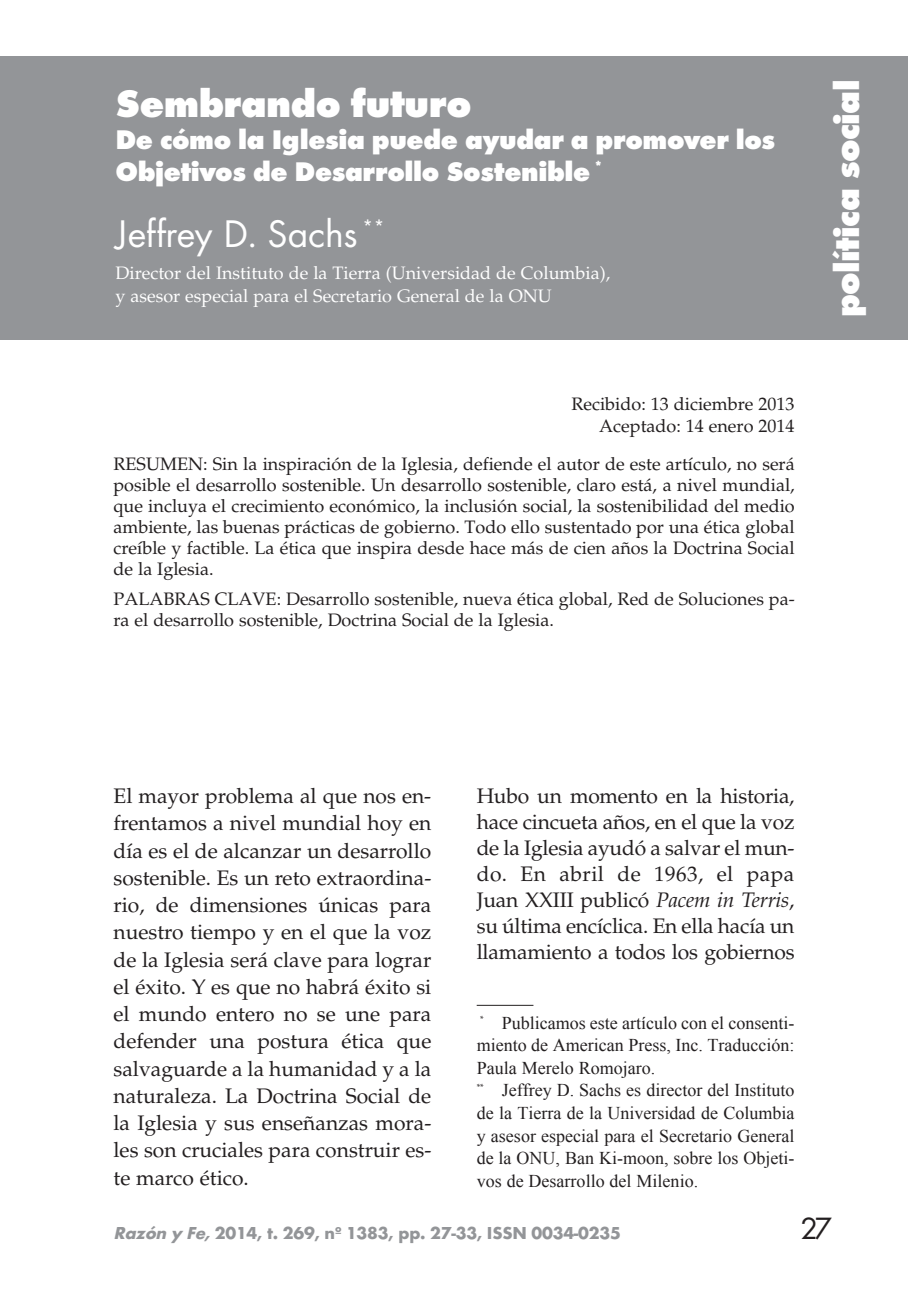
<style>
.page{position:relative;width:908px;height:1304px;background:#fff}
.page>*{position:absolute;margin:0;border:0;box-sizing:border-box;transform-origin:0 0}
.t1{font:40px "Futura T";letter-spacing:-.01em;color:#fff}
.t2{font:800 40px "Futura T";letter-spacing:-.015em;color:#fff}
.t3{font:800 36px "Futura T";letter-spacing:-.015em;color:#fff}
.t4{font:32px "Futura T";color:#231f20}
.t5{font:800 28px/32px "Futura T";letter-spacing:-.015em;color:#fff}
.t6{font:21px/27.2px "Palatino";letter-spacing:-.01em;color:#231f20;text-align:justify}
.t7{font:18px/21px "Palatino";color:#231f20;text-align:right}
.t8{font:18px/22.6px "Times New Roman";color:#231f20}
.t9{font:18px/23px "Palatino";color:#fff}
.t10{font:700 18px "Futura T";letter-spacing:-.01em;color:#939598}
.s1{font-style:italic}
</style>
<div class="page">
<div style="left:0;top:57px;width:907px;height:283px;background:#939598"></div>
<hr style="left:476px;top:1005px;width:57px;height:1px;background:#231f20">
<h1 class="t2" style="left:115px;top:88px;width:357px">Sembrando futuro</h1>
<h3 class="t5" style="left:115px;top:126px;width:661px">De cómo la Iglesia puede ayudar a promover los<br>Objetivos de Desarrollo Sostenible <sup>*</sup></h3>
<h1 class="t1" style="left:115px;top:218px;width:271px">Jeffrey D. Sachs <sup>**</sup></h1>
<p class="t9" style="left:115px;top:262px;width:496px">Director del Instituto de la Tierra (Universidad de Columbia), y asesor especial para el Secretario General de la ONU</p>
<p class="t7" style="left:571px;top:393px;width:224px;line-height:22px">Recibido: 13 diciembre 2013<br>Aceptado: 14 enero 2014</p>
<p class="t7" style="left:113px;top:454px;width:682px;text-align:justify">RESUMEN: Sin la inspiración de la Iglesia, defiende el autor de este artículo, no será posible el desarrollo sostenible. Un desarrollo sostenible, claro está, a nivel mundial, que incluya el crecimiento económico, la inclusión social, la sostenibilidad del medio ambiente, las buenas prácticas de gobierno. Todo ello sustentado por una ética global creíble y factible. La ética que inspira desde hace más de cien años la Doctrina Social de la Iglesia.</p>
<p class="t7" style="left:113px;top:588px;width:682px;text-align:left">PALABRAS CLAVE: Desarrollo sostenible, nueva ética global, Red de Soluciones pa&shy;ra el desarrollo sostenible, Doctrina Social de la Iglesia.</p>
<h2 class="t3" style="left:832px;top:317px;width:239px;rotate:-90deg">política social</h2>
<p class="t6" style="left:113px;top:783px;width:319px">El mayor problema al que nos en&shy;frentamos a nivel mundial hoy en día es el de alcanzar un de sarrollo sostenible. Es un reto extraordina&shy;rio, de dimensiones únicas para nuestro tiempo y en el que la voz de la Iglesia será clave para lograr el éxito. Y es que no habrá éxito si el mundo entero no se une para defender una postura ética que salvaguarde a la humanidad y a la naturaleza. La Doctrina Social de la Iglesia y sus enseñanzas mora&shy;les son cruciales para construir es&shy;te marco ético.</p>
<p class="t6" style="left:476px;top:783px;width:319px;line-height:26px">Hubo un momento en la historia, hace cincueta años, en el que la voz de la Iglesia ayudó a salvar el mun&shy;do. En abril de 1963, el papa Juan XXIII publicó <span class="s1">Pacem in Terris</span>, su última encíclica. En ella hacía un llamamiento a todos los gobiernos</p>
<p class="t8" style="left:476px;top:1011px;width:319px"><sup>*</sup><sup>*</sup> Publicamos este artículo con el consenti&shy;miento de American Press, Inc. Traducción:<br>Paula Merelo Romojaro.<br><sup>**</sup> Jeffrey D. Sachs es director del Instituto de la Tierra de la Universidad de Columbia y asesor especial para el Secretario General de la ONU, Ban Ki-moon, sobre los Objeti&shy;vos de Desarrollo del Milenio.</p>
<p class="t10" style="left:113px;top:1226px;width:508px"><span class="s1">Razón y Fe,</span>2014, t. 269, nº 1383, pp. 27-33, ISSN 0034-0235</p>
<h3 class="t4" style="left:799px;top:1216px;width:33px">27</h3>
</div>
